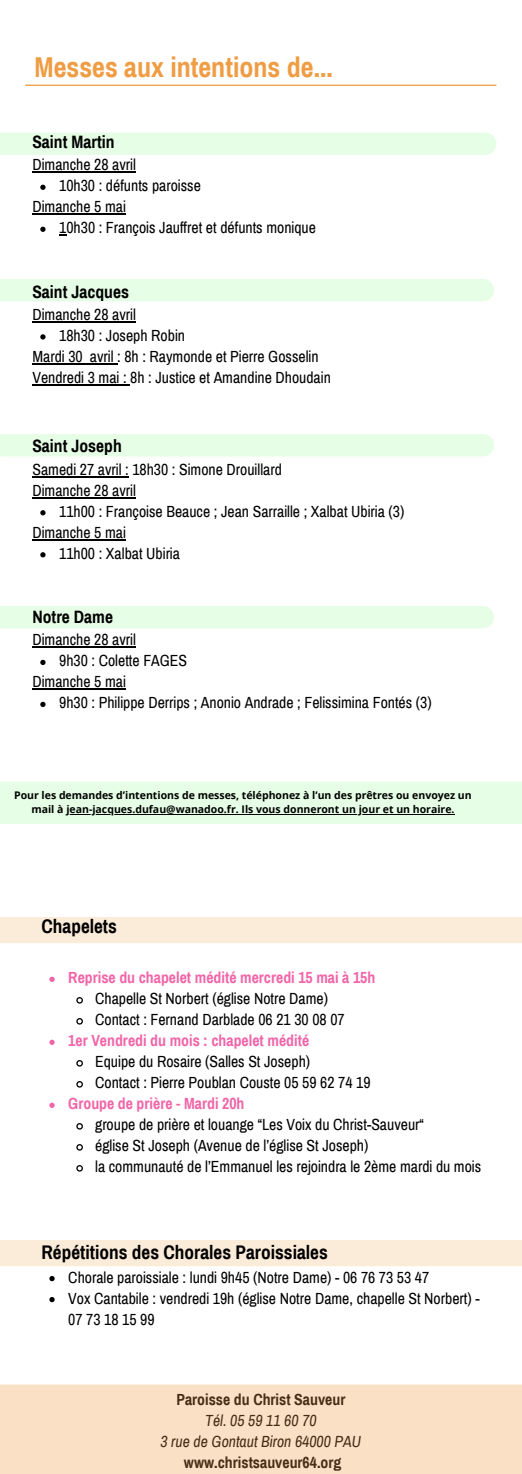
<style>
.page{position:relative;width:522px;height:1474px;background:#fff}
.page>*{position:absolute;margin:0;border:0;box-sizing:border-box;transform-origin:0 0}
.t1{font:700 28px "Archivo Narrow";color:#ef9c43}
.t2{font:700 19.25px "Archivo Narrow";color:#000}
.t3{font:700 17.5px "Archivo Narrow";color:#000}
.t4{font:15.75px/21px "Archivo Narrow";color:#000}
.t5{font:700 15.75px "Archivo Narrow";color:#f165a8}
.t6{font:700 15.75px/21px "Archivo Narrow";color:#000;text-align:center}
.t7{font:700 10.5px/14px "Open Sans";color:#000;text-align:center}
.s1{font-weight:400;font-style:italic}
</style>
<div class="page">
<div style="left:0;top:917px;width:521px;height:26px;background:#fbebd9"></div>
<div style="left:0;top:1240px;width:521px;height:26px;background:#fbebd9"></div>
<svg style="left:49px;top:977px;width:6px;height:5px"></svg>
<svg style="left:76px;top:997px;width:7px;height:7px"></svg>
<svg style="left:76px;top:1018px;width:7px;height:7px"></svg>
<svg style="left:49px;top:1040px;width:6px;height:5px"></svg>
<svg style="left:76px;top:1060px;width:7px;height:7px"></svg>
<svg style="left:76px;top:1081px;width:7px;height:7px"></svg>
<svg style="left:49px;top:1103px;width:6px;height:5px"></svg>
<svg style="left:76px;top:1123px;width:7px;height:7px"></svg>
<svg style="left:76px;top:1144px;width:7px;height:7px"></svg>
<svg style="left:76px;top:1165px;width:7px;height:7px"></svg>
<svg style="left:49px;top:1276px;width:6px;height:5px"></svg>
<svg style="left:49px;top:1297px;width:6px;height:5px"></svg>
<div style="left:0;top:1384px;width:521px;height:90px;background:#fae1c6"></div>
<div style="left:0;top:782px;width:521px;height:42px;background:#e5fee5"></div>
<hr style="left:66px;top:814px;width:388px;height:1px;background:#000">
<div style="left:0;top:434px;width:493px;height:23px;background:#e5fee5"></div>
<div style="left:0;top:133px;width:496px;height:22px;background:#e5fee5"></div>
<div style="left:0;top:279px;width:493px;height:22px;background:#e5fee5"></div>
<div style="left:0;top:606px;width:493px;height:22px;background:#e5fee5"></div>
<hr style="left:32px;top:172px;width:104px;height:1px;background:#000">
<svg style="left:40px;top:185px;width:5px;height:5px"></svg>
<hr style="left:32px;top:214px;width:94px;height:1px;background:#000">
<svg style="left:40px;top:227px;width:5px;height:5px"></svg>
<hr style="left:32px;top:321px;width:104px;height:1px;background:#000">
<svg style="left:40px;top:334px;width:5px;height:6px"></svg>
<hr style="left:32px;top:363px;width:51px;height:1px;background:#000">
<svg style="left:83px;top:363px;width:34px;height:1px"></svg>
<hr style="left:32px;top:384px;width:87px;height:1px;background:#000">
<hr style="left:32px;top:476px;width:97px;height:1px;background:#000">
<hr style="left:32px;top:497px;width:104px;height:1px;background:#000">
<svg style="left:40px;top:510px;width:5px;height:5px"></svg>
<hr style="left:32px;top:539px;width:94px;height:1px;background:#000">
<svg style="left:40px;top:552px;width:5px;height:5px"></svg>
<hr style="left:32px;top:647px;width:104px;height:1px;background:#000">
<svg style="left:40px;top:660px;width:5px;height:5px"></svg>
<hr style="left:32px;top:689px;width:94px;height:1px;background:#000">
<svg style="left:40px;top:702px;width:5px;height:5px"></svg>
<hr style="left:25px;top:85px;width:471px;height:1px;background:#ef9c43">
<h1 class="t1" style="left:35px;top:52px;width:299px">Messes aux intentions de...</h1>
<h2 class="t3" style="left:32px;top:133px;width:84px">Saint Martin</h2>
<h2 class="t4" style="left:32px;top:154px;width:105px">Dimanche 28 avril</h2>
<p class="t4" style="left:59px;top:175px;width:143px">10h30 : défunts paroisse</p>
<p class="t4" style="left:32px;top:196px;width:95px">Dimanche 5 mai</p>
<p class="t4" style="left:59px;top:217px;width:258px">10h30 : François Jauffret et défunts monique</p>
<p class="t3" style="left:32px;top:282px;width:98px">Saint Jacques</p>
<p class="t4" style="left:32px;top:304px;width:105px">Dimanche 28 avril</p>
<p class="t4" style="left:59px;top:325px;width:127px">18h30 : Joseph Robin</p>
<p class="t4" style="left:32px;top:346px;width:299px">Mardi 30 avril : 8h : Raymonde et Pierre Gosselin<br>Vendredi 3 mai : 8h : Justice et Amandine Dhoudain</p>
<p class="t3" style="left:32px;top:437px;width:91px">Saint Joseph</p>
<p class="t4" style="left:32px;top:459px;width:251px">Samedi 27 avril : 18h30 : Simone Drouillard<br>Dimanche 28 avril</p>
<p class="t4" style="left:59px;top:501px;width:346px">11h00 : Françoise Beauce ; Jean Sarraille ; Xalbat Ubiria (3)</p>
<p class="t4" style="left:32px;top:522px;width:95px">Dimanche 5 mai</p>
<p class="t4" style="left:59px;top:543px;width:122px">11h00 : Xalbat Ubiria</p>
<h2 class="t3" style="left:32px;top:608px;width:82px">Notre Dame</h2>
<h2 class="t4" style="left:32px;top:630px;width:105px">Dimanche 28 avril</h2>
<p class="t4" style="left:59px;top:651px;width:129px">9h30 : Colette FAGES</p>
<p class="t4" style="left:32px;top:672px;width:95px">Dimanche 5 mai</p>
<h3 class="t4" style="left:59px;top:693px;width:373px">9h30 : Philippe Derrips ; Anonio Andrade ; Felissimina Fontés (3)</h3>
<p class="t7" style="left:14px;top:788px;width:458px">Pour les demandes d’intentions de messes, téléphonez à l’un des prêtres ou envoyez un mail à jean-jacques.dufau@wanadoo.fr. Ils vous donneront un jour et un horaire.</p>
<h1 class="t2" style="left:41px;top:916px;width:77px">Chapelets</h1>
<h3 class="t5" style="left:68px;top:969px;width:308px">Reprise du chapelet médité mercredi 15 mai à 15h</h3>
<p class="t4" style="left:95px;top:988px;width:234px">Chapelle St Norbert (église Notre Dame)</p>
<h3 class="t4" style="left:95px;top:1009px;width:251px">Contact : Fernand Darblade 06 21 30 08 07</h3>
<p class="t5" style="left:68px;top:1032px;width:242px">1er Vendredi du mois : chapelet médité</p>
<h3 class="t4" style="left:95px;top:1051px;width:216px">Equipe du Rosaire (Salles St Joseph)</h3>
<p class="t4" style="left:95px;top:1072px;width:276px">Contact : Pierre Poublan Couste 05 59 62 74 19</p>
<h3 class="t5" style="left:68px;top:1095px;width:177px">Groupe de prière - Mardi 20h</h3>
<h3 class="t4" style="left:95px;top:1114px;width:330px">groupe de prière et louange “Les Voix du Christ-Sauveur“</h3>
<p class="t4" style="left:95px;top:1135px;width:274px">église St Joseph (Avenue de l’église St Joseph)</p>
<h3 class="t4" style="left:95px;top:1156px;width:387px">la communauté de l’Emmanuel les rejoindra le 2ème mardi du mois</h3>
<p class="t2" style="left:41px;top:1242px;width:287px">Répétitions des Chorales Paroissiales</p>
<h3 class="t4" style="left:68px;top:1267px;width:362px">Chorale paroissiale : lundi 9h45 (Notre Dame) - 06 76 73 53 47</h3>
<p class="t4" style="left:68px;top:1288px;width:412px">Vox Cantabile : vendredi 19h (église Notre Dame, chapelle St Norbert) -<br>07 73 18 15 99</p>
<h3 class="t6" style="left:160px;top:1389px;width:202px">Paroisse du Christ Sauveur<br><span class="s1">Tél. 05 59 11 60 70<br>3 rue de Gontaut Biron 64000 PAU </span>www.christsauveur64.org</h3>
</div>
